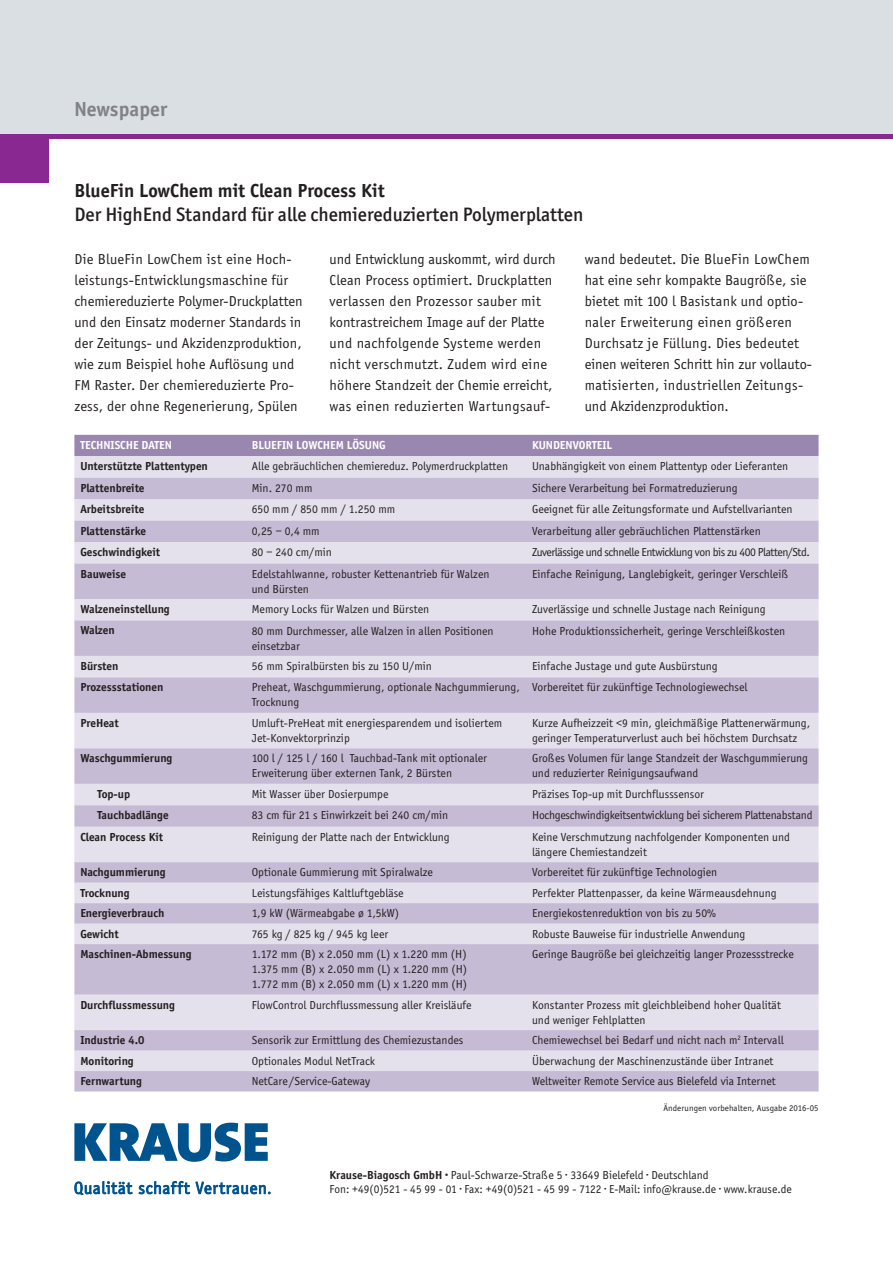
<style>
.page{position:relative;width:893px;height:1263px;background:#fff}
.page>*{position:absolute;margin:0;border:0;box-sizing:border-box;transform-origin:0 0}
.t1{font:700 21px "Officina Sans";letter-spacing:.005em;color:#808285}
.t2{font:500 19.5px "Officina San ITC";color:#231f20}
.t3{font:700 19.5px "Officina Sans";color:#231f20}
.t4{font:14.85px/21px "Officina Sans";letter-spacing:.01em;color:#231f20}
.t5{font:12px/15px "Officina Sans";color:#231f20}
.t6{font:700 12px "Officina Sans";color:#231f20}
.t7{font:12px "Officina Sans";letter-spacing:-.04em;color:#231f20}
.t8{font:12px "Officina Sans";letter-spacing:-.02em;color:#231f20}
.t9{font:700 12px "Officina Sans";color:#fff}
.t10{font:9px "Officina Sans";letter-spacing:.01em;color:#231f20}
.s1{font-weight:700}
</style>
<div class="page">
<div style="left:0;top:0;width:893px;height:134px;background:#dadfe4"></div>
<svg style="left:74px;top:1123px;width:194px;height:39px"></svg>
<svg style="left:75px;top:1181px;width:57px;height:14px"></svg>
<svg style="left:139px;top:1181px;width:51px;height:13px"></svg>
<svg style="left:196px;top:1181px;width:74px;height:14px"></svg>
<div style="left:0;top:134px;width:49px;height:49px;background:#892890"></div>
<hr style="left:0;top:134px;width:893px;height:4px;background:#892890">
<div style="left:74px;top:435px;width:745px;height:21px;background:#9a87b0"></div>
<div style="left:74px;top:456px;width:745px;height:22px;background:#e5e1ec"></div>
<svg style="left:74px;top:478px;width:745px;height:613px;background:#d4ccde"></svg>
<h1 class="t1" style="left:74px;top:96px;width:95px">Newspaper</h1>
<h2 class="t3" style="left:74px;top:178px;width:312px">BlueFin LowChem mit Clean Process Kit</h2>
<h2 class="t2" style="left:74px;top:203px;width:510px">Der HighEnd Standard für alle chemiereduzierten Polymerplatten</h2>
<p class="t4" style="left:74px;top:249px;width:230px">Die BlueFin LowChem ist eine Hoch&shy;leistungs-Entwicklungsmaschine für chemiereduzierte Polymer-Druckplatten und den Einsatz moderner Standards in der Zeitungs- und Akzidenzproduktion, wie zum Beispiel hohe Auflösung und FM Raster. Der chemiereduzierte Pro&shy;zess, der ohne Regenerierung, Spülen</p>
<p class="t4" style="left:330px;top:249px;width:228px">und Entwicklung auskommt, wird durch Clean Process optimiert. Druckplatten verlassen den Prozessor sauber mit kontrastreichem Image auf der Platte und nachfolgende Systeme werden nicht verschmutzt. Zudem wird eine höhere Standzeit der Chemie erreicht, was einen reduzierten Wartungsauf-</p>
<p class="t4" style="left:585px;top:249px;width:229px">wand bedeutet. Die BlueFin LowChem hat eine sehr kompakte Baugröße, sie bietet mit 100 l Basistank und optio&shy;naler Erweiterung einen größeren Durchsatz je Füllung. Dies bedeutet einen weiteren Schritt hin zur vollauto&shy;matisierten, industriellen Zeitungs&shy;und Akzidenzproduktion.</p>
<p class="t9" style="left:80px;top:438px;width:91px">Technische Daten</p>
<p class="t9" style="left:252px;top:438px;width:135px">BLUEFIN LOWCHEM LÖSUNG</p>
<p class="t9" style="left:532px;top:438px;width:79px">Kund envorteil</p>
<p class="t6" style="left:80px;top:459px;width:129px">Unterstützte Plattentypen</p>
<p class="t5" style="left:252px;top:459px;width:258px">Alle gebräuchlichen chemiereduz. Polymerdruckplatten</p>
<p class="t5" style="left:532px;top:459px;width:258px">Unabhängigkeit von einem Plattentyp oder Lieferanten</p>
<p class="t6" style="left:80px;top:480px;width:66px">Plattenbreite</p>
<p class="t5" style="left:252px;top:480px;width:62px">Min. 270 mm</p>
<p class="t5" style="left:532px;top:480px;width:207px">Sichere Verarbeitung bei Formatreduzierung</p>
<p class="t6" style="left:80px;top:502px;width:65px">Arbeitsbreite</p>
<p class="t5" style="left:252px;top:502px;width:145px">650 mm / 850 mm / 1.250 mm</p>
<p class="t5" style="left:532px;top:502px;width:262px">Geeignet für alle Zeitungsformate und Aufstellvarianten</p>
<p class="t6" style="left:80px;top:523px;width:67px">Plattenstärke</p>
<p class="t5" style="left:252px;top:523px;width:69px">0,25 – 0,4 mm</p>
<p class="t5" style="left:532px;top:523px;width:230px">Verarbeitung aller gebräuchlichen Plattenstärken</p>
<p class="t6" style="left:80px;top:545px;width:81px">Geschwindigkeit</p>
<p class="t5" style="left:252px;top:545px;width:82px">80 – 240 cm/min</p>
<p class="t7" style="left:532px;top:545px;width:279px">Zuverlässige und schnelle Entwicklung von bis zu 400 Platten/Std.</p>
<p class="t6" style="left:80px;top:566px;width:47px">Bauweise</p>
<p class="t5" style="left:252px;top:566px;width:239px">Edelstahlwanne, robuster Kettenantrieb für Walzen und Bürsten</p>
<p class="t5" style="left:532px;top:566px;width:258px">Einfache Reinigung, Langlebigkeit, geringer Verschleiß</p>
<p class="t6" style="left:80px;top:602px;width:91px">Walzeneinstellung</p>
<p class="t5" style="left:252px;top:602px;width:179px">Memory Locks für Walzen und Bürsten</p>
<p class="t5" style="left:532px;top:602px;width:235px">Zuverlässige und schnelle Justage nach Reinigung</p>
<p class="t6" style="left:80px;top:623px;width:36px">Walzen</p>
<p class="t5" style="left:252px;top:623px;width:243px">80 mm Durchmesser, alle Walzen in allen Positionen einsetzbar</p>
<p class="t5" style="left:532px;top:623px;width:255px">Hohe Produktionssicherheit, geringe Verschleißkosten</p>
<p class="t6" style="left:80px;top:659px;width:40px">Bürsten</p>
<p class="t5" style="left:252px;top:659px;width:182px">56 mm Spiralbürsten bis zu 150 U/min</p>
<p class="t5" style="left:532px;top:659px;width:187px">Einfache Justage und gute Ausbürstung</p>
<p class="t6" style="left:80px;top:680px;width:85px">Prozessstationen</p>
<p class="t5" style="left:252px;top:680px;width:270px">Preheat, Waschgummierung, optionale Nachgummierung,<br>Trocknung</p>
<p class="t5" style="left:532px;top:680px;width:217px">Vorbereitet für zukünftige Technologiewechsel</p>
<p class="t6" style="left:80px;top:716px;width:40px">PreH eat</p>
<p class="t5" style="left:252px;top:716px;width:252px">Umluft-PreHeat mit energiesparendem und isoliertem<br>Jet-Konvektorprinzip</p>
<p class="t5" style="left:532px;top:716px;width:280px">Kurze Aufheizzeit &lt;9 min, gleichmäßige Plattenerwärmung, geringer Temperaturverlust auch bei höchstem Durchsatz</p>
<p class="t6" style="left:80px;top:751px;width:94px">Waschgummierung</p>
<p class="t5" style="left:252px;top:751px;width:237px">100 l / 125 l / 160 l Tauchbad-Tank mit optionaler<br>Erweiterung über externen Tank, 2 Bürsten</p>
<p class="t5" style="left:532px;top:751px;width:277px">Großes Volumen für lange Standzeit der Waschgummierung und reduzierter Reinigungsaufwand</p>
<p class="t6" style="left:97px;top:787px;width:34px">Top-up</p>
<p class="t5" style="left:252px;top:787px;width:138px">Mit Wasser über Dosierpumpe</p>
<p class="t5" style="left:532px;top:787px;width:173px">Präzises Top-up mit Durchflusssensor</p>
<p class="t6" style="left:97px;top:808px;width:73px">Tauchbadlänge</p>
<p class="t5" style="left:252px;top:808px;width:198px">83 cm für 21 s Einwirkzeit bei 240 cm/min</p>
<p class="t8" style="left:532px;top:809px;width:282px">Hochgeschwindigkeitsentwicklung bei sicherem Plattenabstand</p>
<p class="t6" style="left:80px;top:829px;width:84px">Clean Process Kit</p>
<p class="t5" style="left:252px;top:829px;width:199px">Reinigung der Platte nach der Entwicklung</p>
<p class="t5" style="left:532px;top:829px;width:259px">Keine Verschmutzung nachfolgender Komponenten und längere Chemiestandzeit</p>
<p class="t6" style="left:80px;top:865px;width:87px">Nachgummierung</p>
<p class="t5" style="left:252px;top:865px;width:183px">Optionale Gummierung mit Spiralwalze</p>
<p class="t5" style="left:532px;top:865px;width:187px">Vorbereitet für zukünftige Technologien</p>
<p class="t6" style="left:80px;top:885px;width:51px">Trocknung</p>
<p class="t5" style="left:252px;top:885px;width:153px">Leistungsfähiges Kaltluftgebläse</p>
<p class="t5" style="left:532px;top:885px;width:246px">Perfekter Plattenpasser, da keine Wärmeausdehnung</p>
<p class="t6" style="left:80px;top:906px;width:86px">Energieverbrauch</p>
<p class="t5" style="left:252px;top:906px;width:149px">1,9 kW (Wärmeabgabe ø 1,5kW)</p>
<p class="t5" style="left:532px;top:906px;width:186px">Energiekostenreduktion von bis zu 50%</p>
<p class="t6" style="left:80px;top:926px;width:40px">Gewicht</p>
<p class="t5" style="left:252px;top:926px;width:138px">765 kg / 825 kg / 945 kg leer</p>
<p class="t5" style="left:532px;top:926px;width:215px">Robuste Bauweise für industrielle Anwendung</p>
<p class="t6" style="left:80px;top:947px;width:113px">Maschinen-Abmessung</p>
<p class="t5" style="left:252px;top:947px;width:217px;text-align:justify">1.172 mm (B) x 2.050 mm (L) x 1.220 mm (H)<br>1.375 mm (B) x 2.050 mm (L) x 1.220 mm (H)<br>1.772 mm (B) x 2.050 mm (L) x 1.220 mm (H)</p>
<p class="t5" style="left:532px;top:947px;width:263px">Geringe Baugröße bei gleichzeitig langer Prozessstrecke</p>
<p class="t6" style="left:80px;top:997px;width:96px">Durchflussmessung</p>
<p class="t5" style="left:252px;top:997px;width:221px">FlowControl Durchflussmessung aller Kreisläufe</p>
<p class="t5" style="left:532px;top:997px;width:250px">Konstanter Prozess mit gleichbleibend hoher Qualität und weniger Fehlplatten</p>
<p class="t6" style="left:80px;top:1033px;width:66px">Industrie 4.0</p>
<p class="t5" style="left:252px;top:1033px;width:213px">Sensorik zur Ermittlung des Chemiezustandes</p>
<p class="t5" style="left:532px;top:1033px;width:253px">Chemiewechsel bei Bedarf und nicht nach m<sup>2</sup> Intervall</p>
<p class="t6" style="left:80px;top:1053px;width:55px">Monitoring</p>
<p class="t5" style="left:252px;top:1053px;width:125px">Optionales Modul NetTrack</p>
<p class="t5" style="left:532px;top:1053px;width:243px">Überwachung der Maschinenzustände über Intranet</p>
<p class="t6" style="left:80px;top:1074px;width:63px">Fernwartung</p>
<p class="t5" style="left:252px;top:1074px;width:120px">NetCare /Service-Gateway</p>
<p class="t5" style="left:532px;top:1074px;width:245px">Weltweiter Remote Service aus Bielefeld via Internet</p>
<p class="t10" style="left:663px;top:1103px;width:157px">Änderungen vorbehalten, Ausgabe 2016-05</p>
<p class="t5" style="left:330px;top:1168px;width:464px;line-height:14.4px"><span class="s1">Krause-Biagosch GmbH ·</span> Paul-Schwarze-Straße 5 · 33649 Bielefeld · Deutschland<br>Fon: +49(0)521 - 45 99 - 01 · Fax: +49(0)521 - 45 99 - 7122 · E-Mail: info@krause.de · www.krause.de</p>
</div>
